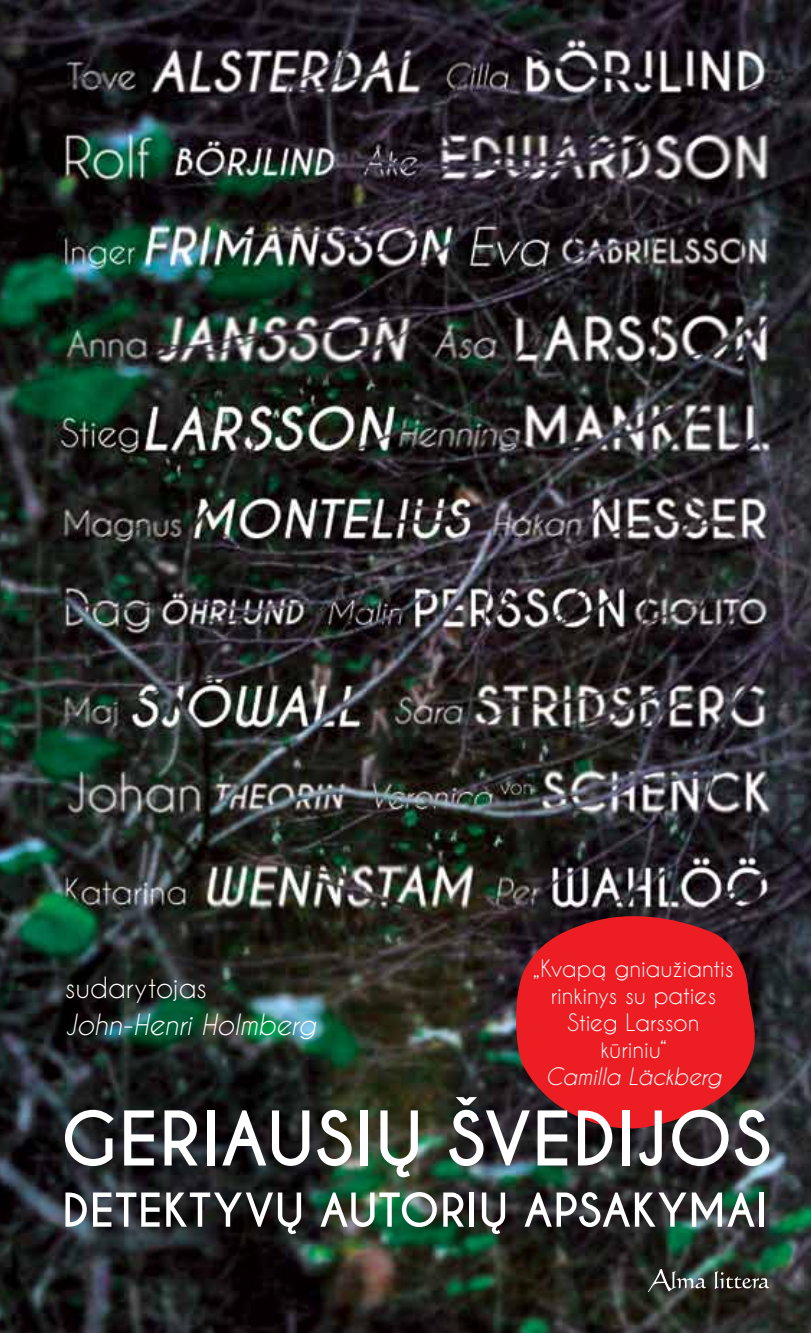
<style>
.page{position:relative;width:811px;height:1333px;background:#fff}
.page>*{position:absolute;margin:0;border:0;box-sizing:border-box;transform-origin:0 0}
.t1{font:italic 27.4px "Caviar Dreams";letter-spacing:-.005em;color:#fff}
.t2{font:27.4px "Caviar Dreams";letter-spacing:-.01em;color:#fff}
.t3{font:22.6px/27px "Caviar Dreams";letter-spacing:-.01em;color:#fff;text-align:center}
.t4{font:italic 22.6px "Caviar Dreams";letter-spacing:-.01em;color:#fff}
</style>
<div class="page">
<img style="left:0;top:0;width:811px;height:1332px">
<svg style="left:714px;top:1271px;width:55px;height:17px"></svg>
<svg style="left:648px;top:1268px;width:58px;height:23px"></svg>
<svg style="left:512px;top:906px;width:253px;height:223px;background:#bd1e24"></svg>
<svg style="left:65px;top:1109px;width:49px;height:56px"></svg>
<svg style="left:124px;top:1110px;width:30px;height:55px"></svg>
<svg style="left:164px;top:1110px;width:34px;height:55px"></svg>
<div style="left:207px;top:1110px;width:7px;height:55px;background:#fff"></div>
<svg style="left:222px;top:1110px;width:44px;height:55px"></svg>
<svg style="left:272px;top:1110px;width:37px;height:55px"></svg>
<svg style="left:317px;top:1109px;width:34px;height:56px"></svg>
<div style="left:361px;top:1110px;width:7px;height:55px;background:#fff"></div>
<svg style="left:380px;top:1110px;width:38px;height:67px"></svg>
<svg style="left:449px;top:1097px;width:81px;height:68px"></svg>
<svg style="left:537px;top:1110px;width:30px;height:55px"></svg>
<svg style="left:578px;top:1110px;width:34px;height:55px"></svg>
<div style="left:622px;top:1110px;width:8px;height:55px;background:#fff"></div>
<svg style="left:639px;top:1110px;width:23px;height:55px"></svg>
<svg style="left:672px;top:1109px;width:56px;height:56px"></svg>
<svg style="left:735px;top:1109px;width:34px;height:56px"></svg>
<svg style="left:65px;top:1192px;width:22px;height:34px"></svg>
<svg style="left:93px;top:1192px;width:67px;height:34px"></svg>
<svg style="left:166px;top:1192px;width:135px;height:41px"></svg>
<img style="left:320px;top:1191px;width:117px;height:35px">
<svg style="left:443px;top:1192px;width:21px;height:34px"></svg>
<hr style="left:470px;top:1192px;width:4px;height:34px;background:#fff">
<svg style="left:482px;top:1192px;width:23px;height:41px"></svg>
<svg style="left:524px;top:1192px;width:162px;height:34px"></svg>
<svg style="left:692px;top:1192px;width:62px;height:34px"></svg>
<div style="left:759px;top:1192px;width:5px;height:34px;background:#fff"></div>
<p class="t2" style="left:65px;top:971px;width:144px">sudarytojas</p>
<p class="t1" style="left:65px;top:1009px;width:253px">John-Henri Holmberg</p>
<p class="t3" style="left:533px;top:954px;width:201px">„Kvapą gniaužiantis rinkinys su paties<br>Stieg Larsson kūriniu“</p>
<p class="t4" style="left:545px;top:1063px;width:178px">Camilla Läckberg</p>
</div>
